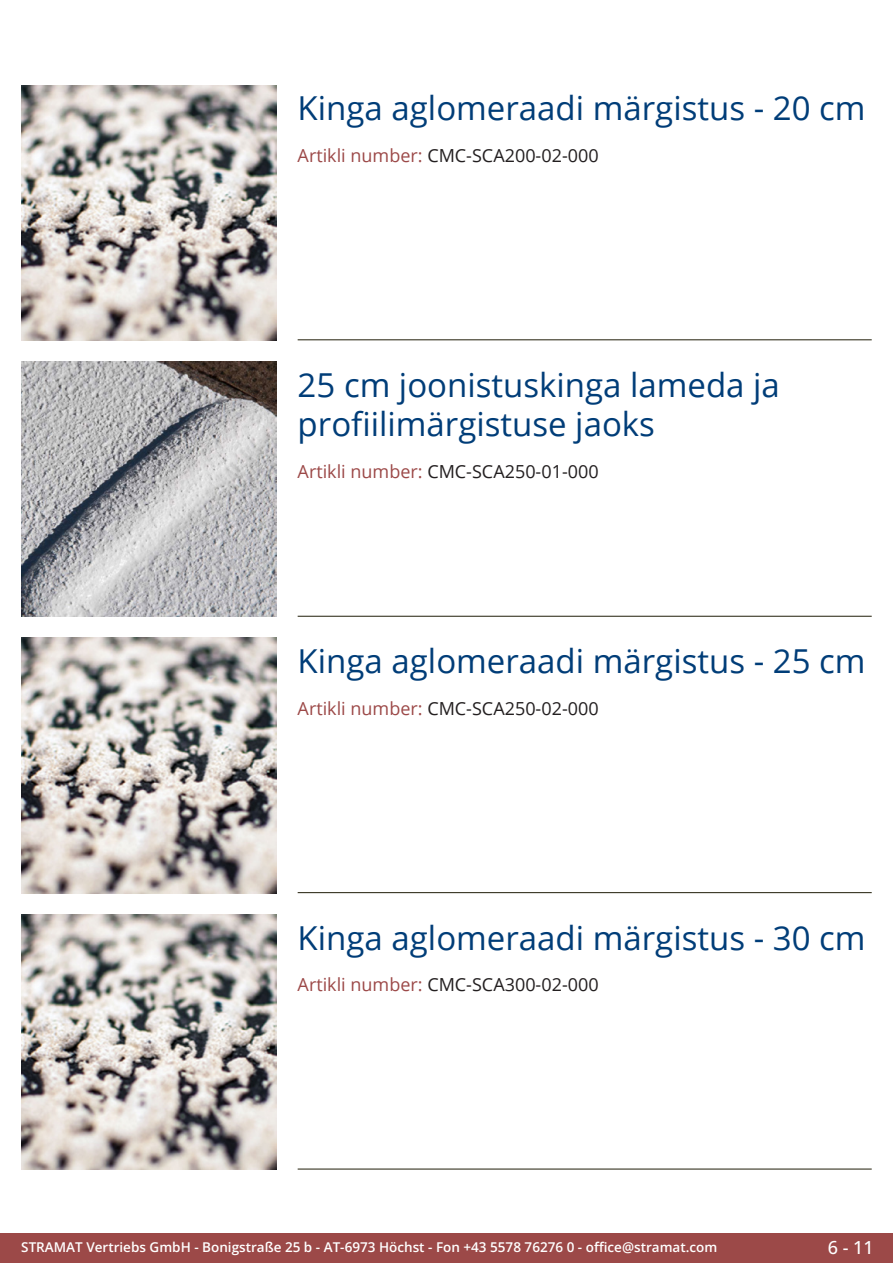
<style>
.page{position:relative;width:893px;height:1263px;background:#fff}
.page>*{position:absolute;margin:0;border:0;box-sizing:border-box;transform-origin:0 0}
.Produkttitel{font:33px/39.6px "Open Sans";color:#003d78}
.TechDaten_Überschrif{font:18px "Open Sans";color:#231f20}
.t1{font:500 18px "Open Sans";color:#fff}
.t2{font:600 13.5px "Open Sans";color:#fff}
.s1{color:#9c4948}
</style>
<div class="page">
<div style="left:0;top:1233px;width:893px;height:30px;background:#9c4948"></div>
<hr style="left:298px;top:340px;width:574px;height:1px;background:#201d08">
<hr style="left:298px;top:616px;width:574px;height:1px;background:#201d08">
<hr style="left:298px;top:892px;width:574px;height:1px;background:#201d08">
<hr style="left:298px;top:1169px;width:574px;height:1px;background:#201d08">
<img style="left:21px;top:85px;width:255px;height:255px">
<img style="left:21px;top:361px;width:255px;height:256px">
<img style="left:21px;top:638px;width:255px;height:255px">
<img style="left:21px;top:914px;width:255px;height:255px">
<p class="Produkttitel" style="left:298px;top:88px;width:569px">Kinga aglomeraadi märgistus - 20 cm</p>
<p class="TechDaten_Überschrif" style="left:298px;top:143px;width:303px"><span class="s1">Artikli number:</span> CMC-SCA200-02-000</p>
<p class="Produkttitel" style="left:298px;top:364px;width:484px">25 cm joonistuskinga lameda ja profiilimärgistuse jaoks</p>
<p class="TechDaten_Überschrif" style="left:298px;top:459px;width:303px"><span class="s1">Artikli number:</span> CMC-SCA250-01-000</p>
<p class="Produkttitel" style="left:298px;top:640px;width:569px">Kinga aglomeraadi märgistus - 25 cm</p>
<p class="TechDaten_Überschrif" style="left:298px;top:696px;width:303px"><span class="s1">Artikli number:</span> CMC-SCA250-02-000</p>
<p class="Produkttitel" style="left:298px;top:917px;width:569px">Kinga aglomeraadi märgistus - 30 cm</p>
<p class="TechDaten_Überschrif" style="left:298px;top:972px;width:303px"><span class="s1">Artikli number:</span> CMC-SCA300-02-000</p>
<p class="t2" style="left:21px;top:1238px;width:698px">STRAMAT Vertriebs GmbH - Bonigstraße 25 b - AT-6973 Höchst - Fon +43 5578 76276 0 - office@stramat.com</p>
<p class="t1" style="left:828px;top:1234px;width:48px">6 - 11</p>
</div>
